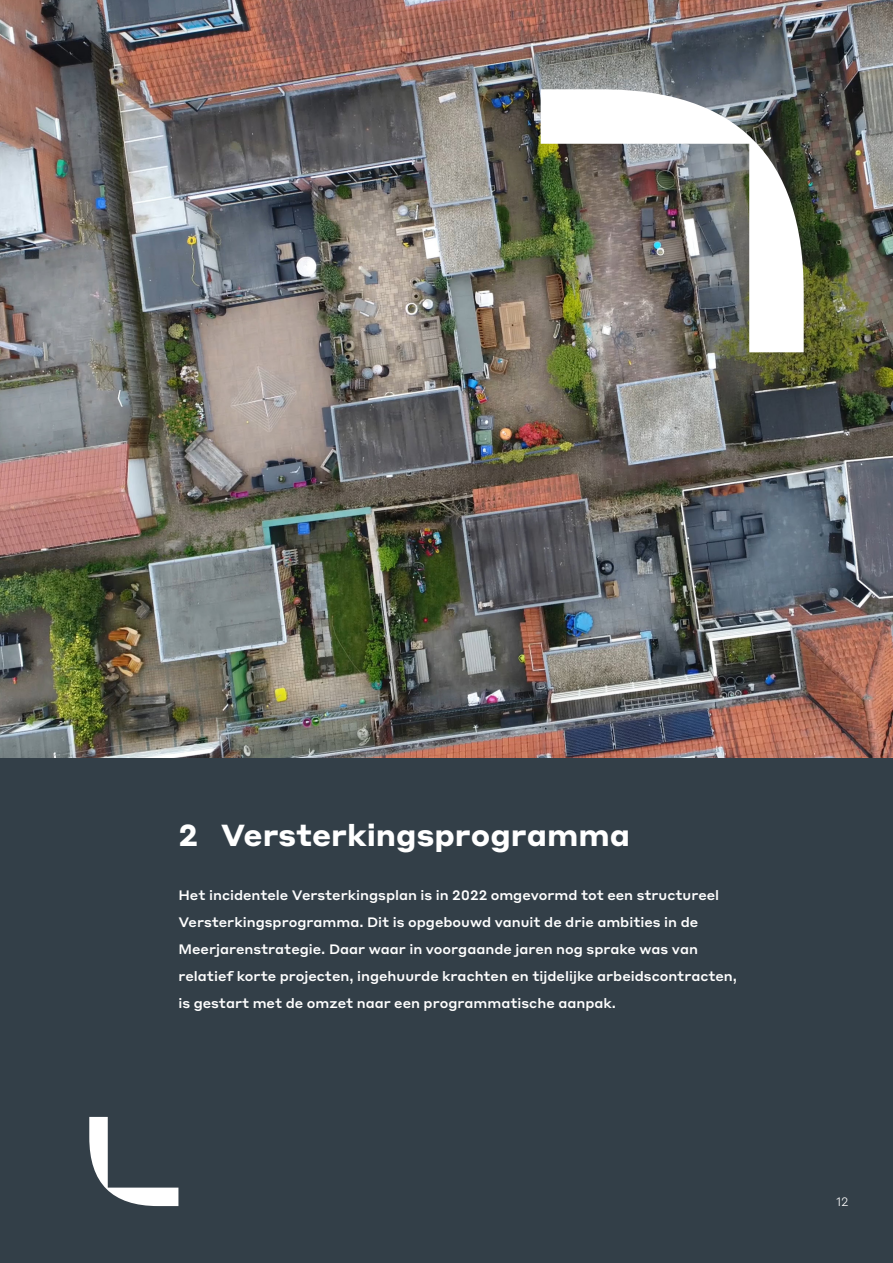
<style>
.page{position:relative;width:893px;height:1263px;background:#fff}
.page>*{position:absolute;margin:0;border:0;box-sizing:border-box;transform-origin:0 0}
.Titel{font:700 30px "Styrene ALC";color:#fff}
.Intro{font:500 13.5px/27px "Styrene ALC";color:#fff}
.t1{font:300 12px "Styrene ALC";color:#fff}
</style>
<div class="page">
<div style="left:0;top:758px;width:893px;height:505px;background:#333f48"></div>
<img style="left:0;top:0;width:893px;height:758px">
<svg style="left:89px;top:1117px;width:89px;height:89px"></svg>
<img style="left:541px;top:89px;width:263px;height:263px">
<p class="Titel" style="left:178px;top:809px;width:453px">2 Versterkingsprogramma</p>
<p class="Intro" style="left:178px;top:880px;width:560px">Het incidentele Versterkingsplan is in 2022 omgevormd tot een structureel Versterkingsprogramma. Dit is opgebouwd vanuit de drie ambities in de Meerjarenstrategie. Daar waar in voorgaande jaren nog sprake was van relatief korte projecten, ingehuurde krachten en tijdelijke arbeidscontracten, is gestart met de omzet naar een programmatische aanpak.</p>
<p class="t1" style="left:836px;top:1191px;width:14px">12</p>
</div>
